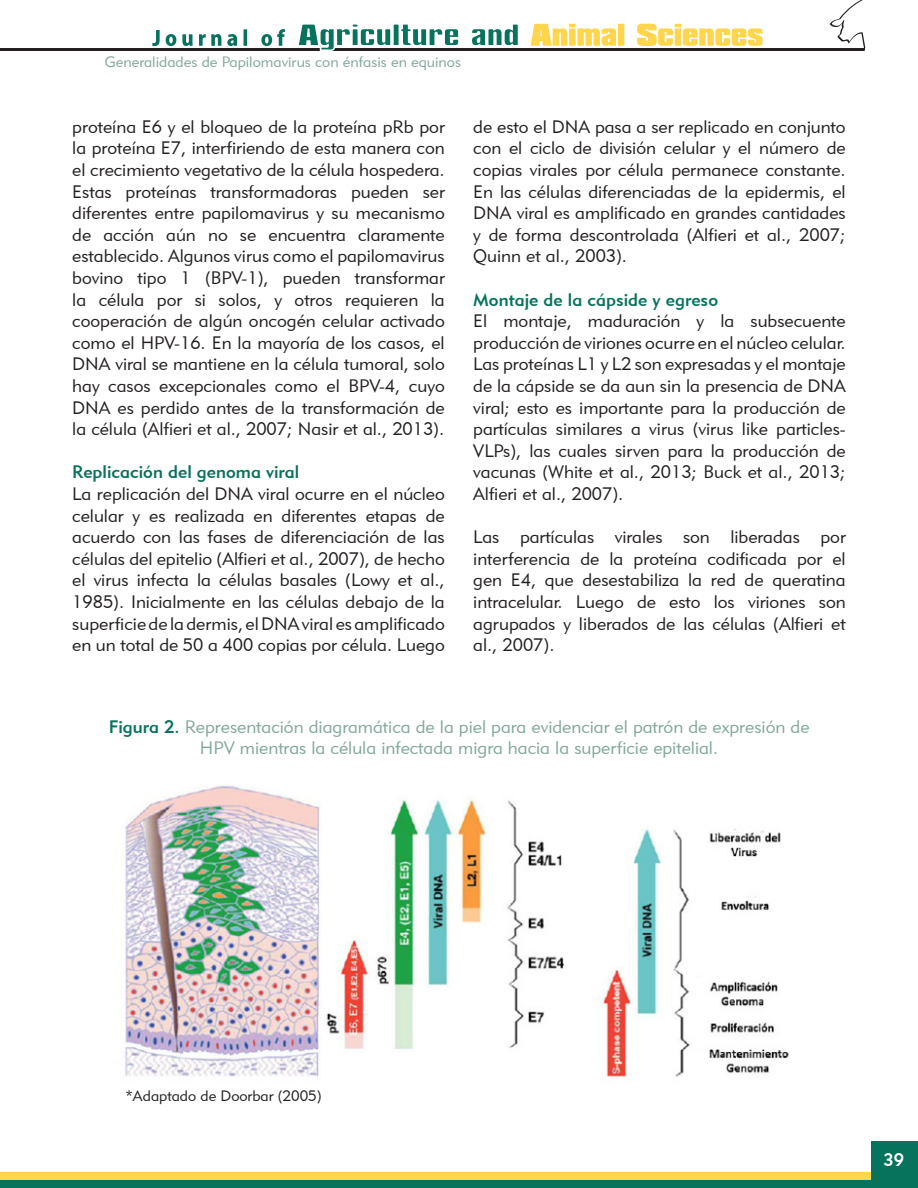
<style>
.page{position:relative;width:918px;height:1188px;background:#fff}
.page>*{position:absolute;margin:0;border:0;box-sizing:border-box;transform-origin:0 0}
.t1{font:18px/21.6px "Geometric 415 BT Lite A";color:#231f20;text-align:justify}
.t2{font:18px/21.6px "Geometric 415 BT Lite A";color:#82a79c;text-align:center}
.t3{font:18px "Geometric 415 BT Medium A";color:#07735c}
.t4{font:18px "Geometric 415 BT Medium A";color:#fff}
.t5{font:15px "Geometric 415 BT Lite A";color:#82a79c}
.t6{font:15px "Geometric 415 BT Lite A";color:#231f20}
.s1{font-family:"Geometric 415 BT Medium A";color:#07735c}
</style>
<div class="page">
<div style="left:0;top:1173px;width:918px;height:15px;background:#fed54d"></div>
<div style="left:871px;top:1141px;width:47px;height:47px;background:#07735c"></div>
<div style="left:0;top:1180px;width:918px;height:8px;background:#07735c"></div>
<hr style="left:0;top:48px;width:867px;height:3px;background:#231f20">
<svg style="left:829px;top:0;width:38px;height:51px"></svg>
<svg style="left:152px;top:29px;width:133px;height:17px"></svg>
<svg style="left:298px;top:24px;width:220px;height:27px"></svg>
<svg style="left:531px;top:24px;width:232px;height:22px"></svg>
<img style="left:125px;top:786px;width:664px;height:294px">
<p class="t5" style="left:105px;top:53px;width:358px">Generalidades de Papilomavirus con énfasis en equinos</p>
<p class="t1" style="left:72px;top:115px;width:374px">proteína E6 y el bloqueo de la proteína pRb por la proteína E7, interfiriendo de esta manera con el crecimiento vegetativo de la célula hospedera.<br>Estas proteínas transformadoras pueden ser diferentes entre papilomavirus y su mecanismo de acción aún no se encuentra claramente establecido. Algunos virus como el papilomavirus bovino tipo 1 (BPV-1), pueden transformar la célula por si solos, y otros requieren la cooperación de algún oncogén celular activado como el HPV-16. En la mayoría de los casos, el DNA viral se mantiene en la célula tumoral, solo hay casos excepcionales como el BPV-4, cuyo DNA es perdido antes de la transformación de la célula (Alfieri et al., 2007; Nasir et al., 2013).</p>
<p class="t3" style="left:72px;top:461px;width:228px">Replicación del genoma viral</p>
<p class="t1" style="left:72px;top:483px;width:374px">La replicación del DNA viral ocurre en el núcleo celular y es realizada en diferentes etapas de acuerdo con las fases de diferenciación de las células del epitelio (Alfieri et al., 2007), de hecho el virus infecta la células basales (Lowy et al., 1985). Inicialmente en las células debajo de la superficie de la dermis, el DNA viral es amplificado en un total de 50 a 400 copias por célula. Luego</p>
<p class="t1" style="left:473px;top:115px;width:374px">de esto el DNA pasa a ser replicado en conjunto con el ciclo de división celular y el número de copias virales por célula permanece constante.<br>En las células diferenciadas de la epidermis, el DNA viral es amplificado en grandes cantidades y de forma descontrolada (Alfieri et al., 2007; Quinn et al., 2003).</p>
<p class="t3" style="left:473px;top:288px;width:246px">Montaje de la cápside y egreso</p>
<p class="t1" style="left:473px;top:310px;width:374px">El montaje, maduración y la subsecuente producción de viriones ocurre en el núcleo celular.<br>Las proteínas L1 y L2 son expresadas y el montaje de la cápside se da aun sin la presencia de DNA viral; esto es importante para la producción de partículas similares a virus (virus like particles-VLPs), las cuales sirven para la producción de vacunas (White et al., 2013; Buck et al., 2013; Alfieri et al., 2007).</p>
<p class="t1" style="left:473px;top:526px;width:374px">Las partículas virales son liberadas por interferencia de la proteína codificada por el gen E4, que desestabiliza la red de queratina intracelular. Luego de esto los viriones son agrupados y liberados de las células (Alfieri et al., 2007).</p>
<p class="t2" style="left:109px;top:715px;width:702px"><span class="s1">Figura 2.</span> Representación diagramática de la piel para evidenciar el patrón de expresión de<br>HPV mientras la célula infectada migra hacia la superficie epitelial.</p>
<p class="t6" style="left:125px;top:1087px;width:198px">*Adaptado de Doorbar (2005)</p>
<p class="t4" style="left:884px;top:1149px;width:22px">39</p>
</div>
